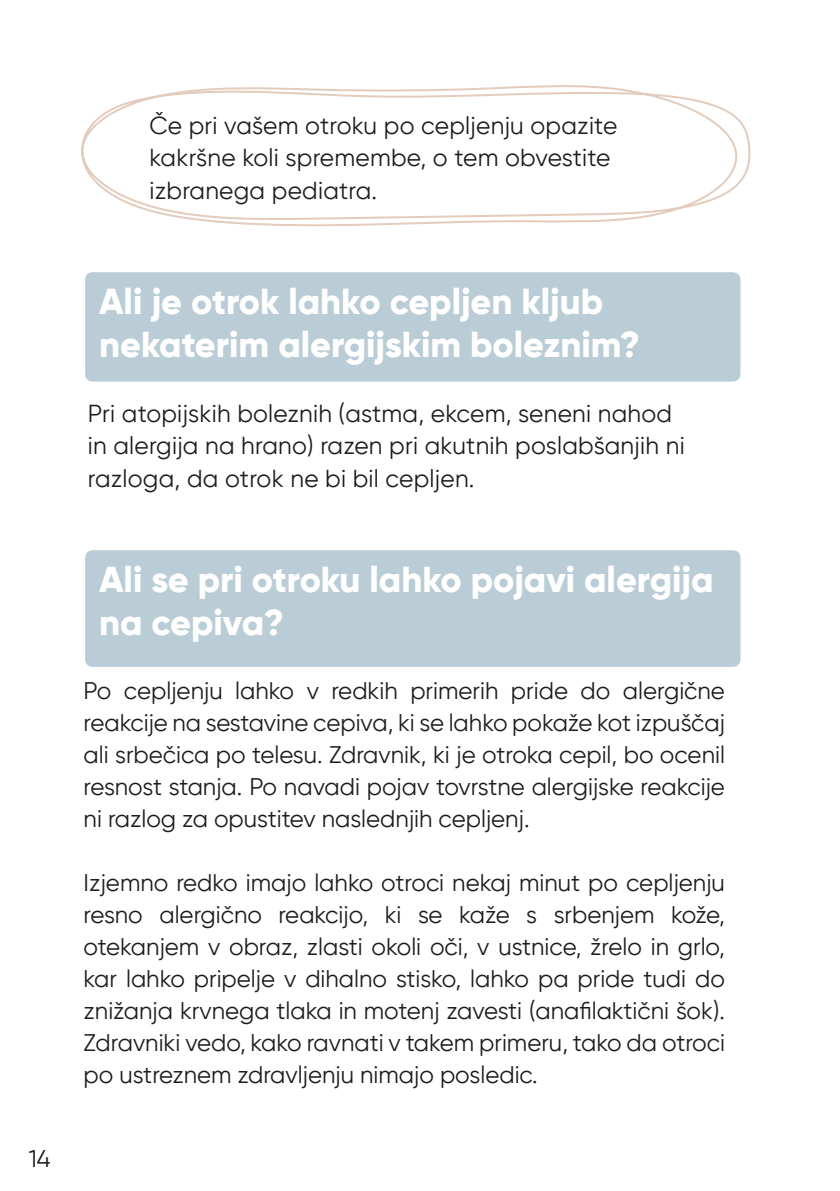
<style>
.page{position:relative;width:840px;height:1191px;background:#fff}
.page>*{position:absolute;margin:0;border:0;box-sizing:border-box;transform-origin:0 0}
.Naslov{font:800 36px/43.2px "Gilroy";color:#fff}
.text{font:24.4px/32.6px "Gilroy";letter-spacing:.01em;color:#1d1d1b}
.text-2{font:24px/32px "Gilroy";color:#1d1d1b;text-align:justify}
</style>
<div class="page">
<div style="left:92px;top:557px;width:641px;height:103px;background:#bacdd7"></div>
<div style="left:85px;top:550px;width:655px;height:117px;border:14px solid #bacdd7"></div>
<div style="left:92px;top:279px;width:641px;height:95px;background:#bacdd7"></div>
<div style="left:85px;top:272px;width:655px;height:109px;border:14px solid #bacdd7"></div>
<svg style="left:81px;top:85px;width:669px;height:142px"></svg>
<p class="text-2" style="left:29px;top:1142px;width:24px">14</p>
<p class="text" style="left:149px;top:108px;width:469px">Če pri vašem otroku po cepljenju opazite kakršne koli spremembe, o tem obvestite izbranega pediatra.</p>
<p class="Naslov" style="left:99px;top:280px;width:542px">Ali je otrok lahko cepljen kljub nekaterim alergijskim boleznim?</p>
<p class="text" style="left:88px;top:396px;width:598px">Pri atopijskih boleznih (astma, ekcem, seneni nahod in alergija na hrano) razen pri akutnih poslabšanjih ni razloga, da otrok ne bi bil cepljen.</p>
<p class="Naslov" style="left:99px;top:557px;width:615px">Ali se pri otroku lahko pojavi alergija na cepiva?</p>
<p class="text-2" style="left:84px;top:674px;width:642px">Po cepljenju lahko v redkih primerih pride do alergične reakcije na sestavine cepiva, ki se lahko pokaže kot izpuščaj ali srbečica po telesu. Zdravnik, ki je otroka cepil, bo ocenil resnost stanja. Po navadi pojav tovrstne alergijske reakcije ni razlog za opustitev naslednjih cepljenj.</p>
<p class="text-2" style="left:84px;top:866px;width:642px">Izjemno redko imajo lahko otroci nekaj minut po cepljenju resno alergično reakcijo, ki se kaže s srbenjem kože, otekanjem v obraz, zlasti okoli oči, v ustnice, žrelo in grlo, kar lahko pripelje v dihalno stisko, lahko pa pride tudi do znižanja krvnega tlaka in motenj zavesti (anafilaktični šok).<br>Zdravniki vedo, kako ravnati v takem primeru, tako da otroci po ustreznem zdravljenju nimajo posledic.</p>
</div>
